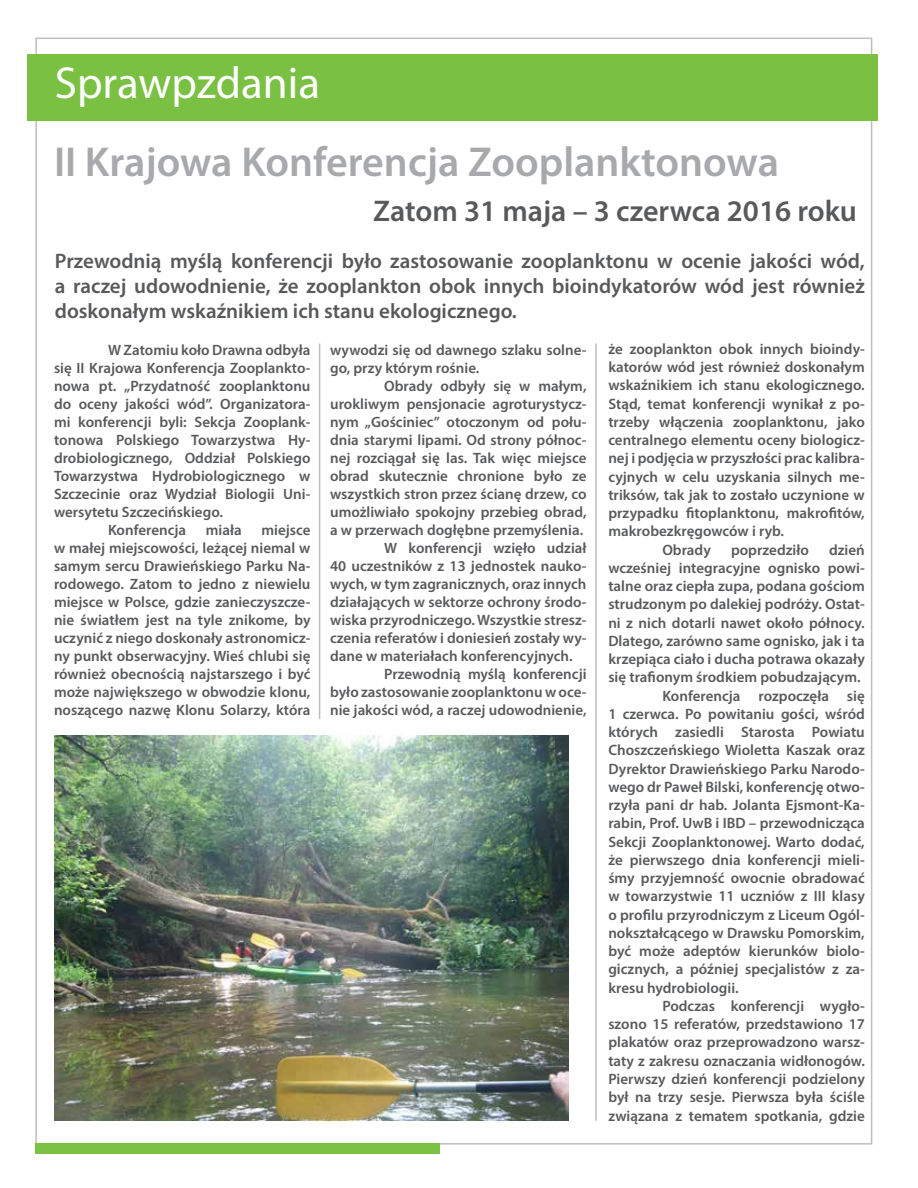
<style>
.page{position:relative;width:918px;height:1188px;background:#fff}
.page>*{position:absolute;margin:0;border:0;box-sizing:border-box;transform-origin:0 0}
.t1{font:45px "Myriad Pro";color:#fff}
.t2{font:600 42px "Myriad Pro";color:#a7a9ac}
.t3{font:600 30px "Myriad Pro";color:#58595b}
.t4{font:600 21px/25.2px "Myriad Pro";color:#58595b;text-align:justify}
.t5{font:600 15px/18px "Myriad Pro";color:#58595b;text-align:justify}
</style>
<div class="page">
<div style="left:28px;top:54px;width:850px;height:66px;background:#7ac143"></div>
<hr style="left:595px;top:343px;width:2px;height:778px;background:#bcbec0">
<hr style="left:319px;top:343px;width:1px;height:376px;background:#bcbec0">
<div style="left:35px;top:1143px;width:405px;height:10px;background:#7bc143"></div>
<img style="left:54px;top:735px;width:514px;height:386px">
<h1 class="t1" style="left:55px;top:55px;width:267px">Sprawpzdania</h1>
<h2 class="t2" style="left:54px;top:135px;width:727px">II Krajowa Konferencja Zooplanktonowa</h2>
<h3 class="t3" style="left:373px;top:192px;width:485px">Zatom 31 maja – 3 czerwca 2016 roku</h3>
<h3 class="t4" style="left:55px;top:248px;width:812px">Przewodnią myślą konferencji było zastosowanie zooplanktonu w ocenie jakości wód, a raczej udowodnienie, że zooplankton obok innych bioindykatorów wód jest również doskonałym wskaźnikiem ich stanu ekologicznego.</h3>
<p class="t5" style="left:108px;top:340px;width:204px">W Zatomiu koło Drawna odbyła</p>
<p class="t5" style="left:54px;top:358px;width:258px">się II Krajowa Konferencja Zooplankto-</p>
<p class="t5" style="left:54px;top:376px;width:258px">nowa pt. „Przydatność zooplanktonu</p>
<p class="t5" style="left:54px;top:394px;width:258px">do oceny jakości wód”. Organizatora-</p>
<p class="t5" style="left:54px;top:412px;width:258px">mi konferencji byli: Sekcja Zooplank-</p>
<p class="t5" style="left:54px;top:430px;width:258px">tonowa Polskiego Towarzystwa Hy-</p>
<p class="t5" style="left:54px;top:448px;width:258px">drobiologicznego, Oddział Polskiego</p>
<p class="t5" style="left:54px;top:466px;width:258px">Towarzystwa Hydrobiologicznego w</p>
<p class="t5" style="left:54px;top:484px;width:258px">Szczecinie oraz Wydział Biologii Uni-</p>
<p class="t5" style="left:54px;top:502px;width:170px">wersytetu Szczecińskiego.</p>
<p class="t5" style="left:108px;top:520px;width:80px">Konferencja</p>
<p class="t5" style="left:206px;top:520px;width:37px">miała</p>
<p class="t5" style="left:54px;top:520px;width:258px;text-indent:207px">miejsce w małej miejscowości, leżącej niemal w samym sercu Drawieńskiego Parku Na&shy;rodowego. Zatom to jedno z niewielu miejsce w Polsce, gdzie zanieczyszcze&shy;nie światłem jest na tyle znikome, by uczynić z niego doskonały astronomicz&shy;ny punkt obserwacyjny. Wieś chlubi się również obecnością najstarszego i być może największego w obwodzie klonu, noszącego nazwę Klonu Solarzy, która</p>
<p class="t5" style="left:330px;top:340px;width:258px">wywodzi się od dawnego szlaku solne&shy;go, przy którym rośnie.</p>
<p class="t5" style="left:384px;top:376px;width:204px">Obrady odbyły się w małym,</p>
<p class="t5" style="left:330px;top:394px;width:258px">urokliwym pensjonacie agroturystycz-</p>
<p class="t5" style="left:330px;top:412px;width:258px">nym „Gościniec” otoczonym od połu-</p>
<p class="t5" style="left:330px;top:430px;width:258px">dnia starymi lipami. Od strony północ-</p>
<p class="t5" style="left:330px;top:448px;width:258px">nej rozciągał się las. Tak więc miejsce</p>
<p class="t5" style="left:330px;top:466px;width:258px">obrad skutecznie chronione było ze</p>
<p class="t5" style="left:330px;top:484px;width:258px">wszystkich stron przez ścianę drzew, co</p>
<p class="t5" style="left:330px;top:502px;width:258px">umożliwiało spokojny przebieg obrad,</p>
<p class="t5" style="left:330px;top:520px;width:255px">a w przerwach dogłębne przemyślenia.</p>
<p class="t5" style="left:384px;top:538px;width:204px">W konferencji wzięło udział</p>
<p class="t5" style="left:330px;top:556px;width:258px">40 uczestników z 13 jednostek nauko-</p>
<p class="t5" style="left:330px;top:574px;width:258px">wych, w tym zagranicznych, oraz innych</p>
<p class="t5" style="left:330px;top:592px;width:258px">działających w sektorze ochrony środo-</p>
<p class="t5" style="left:330px;top:610px;width:258px">wiska przyrodniczego. Wszystkie stresz-</p>
<p class="t5" style="left:330px;top:628px;width:258px">czenia referatów i doniesień zostały wy-</p>
<p class="t5" style="left:330px;top:646px;width:244px">dane w materiałach konferencyjnych.</p>
<p class="t5" style="left:384px;top:664px;width:204px">Przewodnią myślą konferencji</p>
<p class="t5" style="left:330px;top:682px;width:258px">było zastosowanie zooplanktonu w oce-</p>
<p class="t5" style="left:330px;top:700px;width:258px">nie jakości wód, a raczej udowodnienie,</p>
<p class="t5" style="left:608px;top:339px;width:258px">że zooplankton obok innych bioindy-</p>
<p class="t5" style="left:608px;top:358px;width:258px">katorów wód jest również doskonałym</p>
<p class="t5" style="left:608px;top:376px;width:258px">wskaźnikiem ich stanu ekologicznego.</p>
<p class="t5" style="left:608px;top:394px;width:258px">Stąd, temat konferencji wynikał z po-</p>
<p class="t5" style="left:608px;top:412px;width:258px">trzeby włączenia zooplanktonu, jako</p>
<p class="t5" style="left:608px;top:431px;width:258px">centralnego elementu oceny biologicz-</p>
<p class="t5" style="left:608px;top:449px;width:258px">nej i podjęcia w przyszłości prac kalibra-</p>
<p class="t5" style="left:608px;top:467px;width:258px">cyjnych w celu uzyskania silnych me-</p>
<p class="t5" style="left:608px;top:485px;width:258px">triksów, tak jak to zostało uczynione w</p>
<p class="t5" style="left:608px;top:504px;width:258px">przypadku fitoplanktonu, makrofitów,</p>
<p class="t5" style="left:608px;top:522px;width:177px">makrobezkręgowców i ryb.</p>
<p class="t5" style="left:662px;top:540px;width:50px">Obrady</p>
<p class="t5" style="left:731px;top:540px;width:79px">poprzedziło</p>
<p class="t5" style="left:829px;top:540px;width:37px">dzień</p>
<p class="t5" style="left:608px;top:558px;width:258px">wcześniej integracyjne ognisko powi-</p>
<p class="t5" style="left:608px;top:577px;width:258px">talne oraz ciepła zupa, podana gościom</p>
<p class="t5" style="left:608px;top:595px;width:258px">strudzonym po dalekiej podróży. Ostat-</p>
<p class="t5" style="left:608px;top:613px;width:258px">ni z nich dotarli nawet około północy.</p>
<p class="t5" style="left:608px;top:631px;width:258px">Dlatego, zarówno same ognisko, jak i ta</p>
<p class="t5" style="left:608px;top:650px;width:258px">krzepiąca ciało i ducha potrawa okazały</p>
<p class="t5" style="left:608px;top:668px;width:254px">się trafionym środkiem pobudzającym.</p>
<p class="t5" style="left:662px;top:686px;width:204px">Konferencja rozpoczęła się</p>
<p class="t5" style="left:608px;top:704px;width:258px">1 czerwca. Po powitaniu gości, wśród</p>
<p class="t5" style="left:608px;top:723px;width:258px">których zasiedli Starosta Powiatu</p>
<p class="t5" style="left:608px;top:741px;width:258px">Choszczeńskiego Wioletta Kaszak oraz</p>
<p class="t5" style="left:608px;top:759px;width:258px">Dyrektor Drawieńskiego Parku Narodo-</p>
<p class="t5" style="left:608px;top:778px;width:258px">wego dr Paweł Bilski, konferencję otwo-</p>
<p class="t5" style="left:608px;top:796px;width:258px">rzyła pani dr hab. Jolanta Ejsmont-Ka-</p>
<p class="t5" style="left:608px;top:814px;width:258px">rabin, Prof. UwB i IBD – przewodnicząca</p>
<p class="t5" style="left:608px;top:832px;width:258px">Sekcji Zooplanktonowej. Warto dodać,</p>
<p class="t5" style="left:608px;top:851px;width:258px">że pierwszego dnia konferencji mieli-</p>
<p class="t5" style="left:608px;top:869px;width:258px">śmy przyjemność owocnie obradować</p>
<p class="t5" style="left:608px;top:887px;width:258px">w towarzystwie 11 uczniów z III klasy</p>
<p class="t5" style="left:608px;top:905px;width:258px">o profilu przyrodniczym z Liceum Ogól-</p>
<p class="t5" style="left:608px;top:924px;width:258px">nokształcącego w Drawsku Pomorskim,</p>
<p class="t5" style="left:608px;top:942px;width:258px">być może adeptów kierunków biolo-</p>
<p class="t5" style="left:608px;top:960px;width:258px">gicznych, a później specjalistów z za-</p>
<p class="t5" style="left:608px;top:978px;width:132px">kresu hydrobiologii.</p>
<p class="t5" style="left:662px;top:997px;width:204px">Podczas konferencji wygło-</p>
<p class="t5" style="left:608px;top:1015px;width:258px">szono 15 referatów, przedstawiono 17</p>
<p class="t5" style="left:608px;top:1033px;width:258px">plakatów oraz przeprowadzono warsz-</p>
<p class="t5" style="left:608px;top:1051px;width:258px">taty z zakresu oznaczania widłonogów.</p>
<p class="t5" style="left:608px;top:1070px;width:258px">Pierwszy dzień konferencji podzielony</p>
<p class="t5" style="left:608px;top:1088px;width:258px">był na trzy sesje. Pierwsza była ściśle</p>
<p class="t5" style="left:608px;top:1106px;width:258px">związana z tematem spotkania, gdzie</p>
</div>
